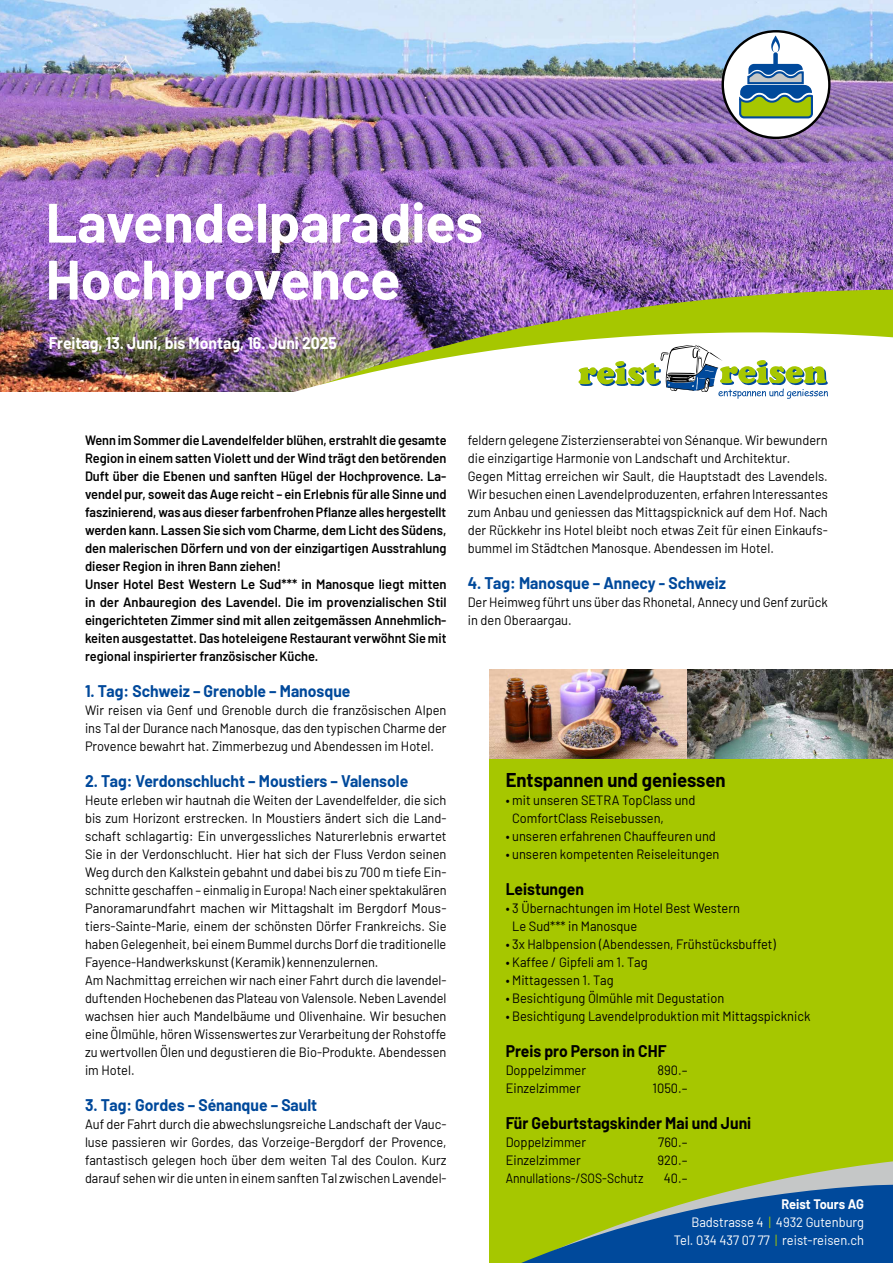
<style>
.page{position:relative;width:893px;height:1263px;background:#fff}
.page>*{position:absolute;margin:0;border:0;box-sizing:border-box;transform-origin:0 0}
.t1{font:700 55.5px/57px "Barlow";color:#fff}
.t2{font:700 19.5px "Barlow";color:#000;scale:.95 1}
.t3{font:700 16.5px "Barlow";color:#00499b;scale:.95 1}
.t4{font:700 16.5px "Barlow";color:#000;scale:.95 1}
.t5{font:700 16.5px "Barlow";color:#fff;scale:.95 1}
.t6{font:13.5px/18px "Barlow";color:#000;scale:.95 1}
.t7{font:600 13.5px/18px "Barlow";color:#000;scale:.94 1}
.t8{font:13.5px/18px "Barlow";color:#000;scale:.94 1}
.t9{font:13.5px/18px "Barlow";color:#fff;text-align:right;scale:.95 1}
.t10{font:13.5px "Barlow";color:#000;scale:.9 1}
.s1{font-weight:700}
.s2{color:#a6c700}
</style>
<div class="page">
<img style="left:0;top:0;width:893px;height:391px">
<div style="left:723px;top:31px;width:106px;height:107px;background:#fff;border-radius:50%"></div>
<div style="left:721px;top:30px;width:109px;height:109px;border:2px solid #000;border-radius:50%"></div>
<svg style="left:738px;top:36px;width:76px;height:83px"></svg>
<img style="left:489px;top:671px;width:199px;height:88px">
<img style="left:688px;top:671px;width:205px;height:88px">
<svg style="left:216px;top:359px;width:677px;height:312px"></svg>
<img style="left:299px;top:287px;width:594px;height:45px">
<img style="left:242px;top:332px;width:651px;height:92px">
<svg style="left:578px;top:345px;width:250px;height:54px"></svg>
<div style="left:489px;top:759px;width:404px;height:504px;background:#a6c700"></div>
<svg style="left:764px;top:1161px;width:128px;height:22px;fill:#c5c7c7"></svg>
<svg style="left:521px;top:1183px;width:371px;height:80px"></svg>
<hr style="left:892px;top:1057px;width:1px;height:206px;background:#fff">
<h1 class="t1" style="left:46px;top:190px;width:439px">Lavendelparadies<br>Hochprovence</h1>
<p class="t5" style="left:49px;top:331px;width:305px">Freitag, 13. Juni, bis Montag, 16. Juni 2025</p>
<p class="t7" style="left:85px;top:430px;width:386px">Wenn im Sommer die Lavendelfelder blühen, erstrahlt die gesamte Region in einem satten Violett und der Wind trägt den betörenden Duft über die Ebenen und sanften Hügel der Hochprovence. La&shy;vendel pur, soweit das Auge reicht – ein Erlebnis für alle Sinne und faszinierend, was aus dieser farbenfrohen Pflanze alles hergestellt werden kann. Lassen Sie sich vom Charme, dem Licht des Südens, den malerischen Dörfern und von der einzigartigen Ausstrahlung dieser Region in ihren Bann ziehen!<br>Unser Hotel Best Western Le Sud*** in Manosque liegt mitten in der Anbauregion des Lavendel. Die im provenzialischen Stil eingerichteten Zimmer sind mit allen zeitgemässen Annehmlich&shy;keiten ausgestattet. Das hoteleigene Restaurant verwöhnt Sie mit regional inspirierter französischer Küche.</p>
<p class="t3" style="left:85px;top:679px;width:281px">1. Tag: Schweiz – Grenoble – Manosque</p>
<p class="t6" style="left:85px;top:700px;width:382px;text-align:justify">Wir reisen via Genf und Grenoble durch die französischen Alpen ins Tal der Durance nach Manosque, das den typischen Charme der Provence bewahrt hat. Zimmerbezug und Abendessen im Hotel.</p>
<p class="t3" style="left:85px;top:769px;width:342px">2. Tag: Verdonschlucht – Moustiers – Valensole</p>
<p class="t6" style="left:85px;top:790px;width:382px">Heute erleben wir hautnah die Weiten der Lavendelfelder, die sich bis zum Horizont erstrecken. In Moustiers ändert sich die Land&shy;schaft schlagartig: Ein unvergessliches Naturerlebnis erwartet Sie in der Verdonschlucht. Hier hat sich der Fluss Verdon seinen Weg durch den Kalkstein gebahnt und dabei bis zu 700 m tiefe Ein&shy;schnitte geschaffen – einmalig in Europa! Nach einer spektakulären Panoramarundfahrt machen wir Mittagshalt im Bergdorf Mous&shy;tiers-Sainte-Marie, einem der schönsten Dörfer Frankreichs. Sie haben Gelegenheit, bei einem Bummel durchs Dorf die traditionelle Fayence-Handwerkskunst (Keramik) kennenzulernen.<br>Am Nachmittag erreichen wir nach einer Fahrt durch die lavendel&shy;duftenden Hochebenen das Plateau von Valensole. Neben Lavendel wachsen hier auch Mandelbäume und Olivenhaine. Wir besuchen eine Ölmühle, hören Wissenswertes zur Verarbeitung der Rohstoffe zu wertvollen Ölen und degustieren die Bio-Produkte. Abendessen im Hotel.</p>
<p class="t3" style="left:85px;top:1093px;width:246px">3. Tag: Gordes – Sénanque – Sault</p>
<p class="t6" style="left:85px;top:1114px;width:382px;text-align:justify">Auf der Fahrt durch die abwechslungsreiche Landschaft der Vauc&shy;luse passieren wir Gordes, das Vorzeige-Bergdorf der Provence, fantastisch gelegen hoch über dem weiten Tal des Coulon. Kurz darauf sehen wir die unten in einem sanften Tal zwischen Lavendel-</p>
<p class="t8" style="left:468px;top:430px;width:385px">feldern gelegene Zisterzienserabtei von Sénanque. Wir bewundern die einzigartige Harmonie von Landschaft und Architektur.<br>Gegen Mittag erreichen wir Sault, die Hauptstadt des Lavendels.<br>Wir besuchen einen Lavendelproduzenten, erfahren Interessantes zum Anbau und geniessen das Mittagspicknick auf dem Hof. Nach der Rückkehr ins Hotel bleibt noch etwas Zeit für einen Einkaufs&shy;bummel im Städtchen Manosque. Abendessen im Hotel.</p>
<p class="t3" style="left:468px;top:571px;width:273px">4. Tag: Manosque – Annecy - Schweiz</p>
<p class="t6" style="left:468px;top:592px;width:380px">Der Heimweg führt uns über das Rhonetal, Annecy und Genf zurück in den Oberaargau.</p>
<h2 class="t2" style="left:506px;top:766px;width:233px">Entspannen und geniessen</h2>
<p class="t6" style="left:512px;top:790px;width:194px;text-indent:-7px">• mit unseren SETRA TopClass und<br>ComfortClass Reisebussen,</p>
<p class="t6" style="left:506px;top:826px;width:223px">• unseren erfahrenen Chauffeuren und</p>
<p class="t6" style="left:506px;top:844px;width:227px">• unseren kompetenten Reiseleitungen</p>
<p class="t4" style="left:506px;top:877px;width:84px">Leistungen</p>
<p class="t6" style="left:512px;top:898px;width:241px;text-indent:-7px">• 3 Übernachtungen im Hotel Best Western<br>Le Sud*** in Manosque</p>
<p class="t6" style="left:506px;top:934px;width:286px">• 3x Halbpension (Abendessen, Frühstücksbuffet)</p>
<p class="t6" style="left:506px;top:952px;width:151px">• Kaffee / Gipfeli am 1. Tag</p>
<p class="t6" style="left:506px;top:970px;width:115px">• Mittagessen 1. Tag</p>
<p class="t6" style="left:506px;top:988px;width:232px">• Besichtigung Ölmühle mit Degustation</p>
<p class="t6" style="left:506px;top:1006px;width:322px">• Besichtigung Lavendelproduktion mit Mittagspicknick</p>
<p class="t4" style="left:506px;top:1039px;width:171px">Preis pro Person in CHF</p>
<p class="t6" style="left:506px;top:1060px;width:86px">Doppelzimmer</p>
<p class="t6" style="left:658px;top:1060px;width:33px">890.–</p>
<p class="t6" style="left:506px;top:1078px;width:80px">Einzelzimmer</p>
<p class="t6" style="left:653px;top:1078px;width:38px">1050.–</p>
<p class="t4" style="left:506px;top:1111px;width:260px">Für Geburtstagskinder Mai und Juni</p>
<p class="t6" style="left:506px;top:1132px;width:86px">Doppelzimmer</p>
<p class="t6" style="left:658px;top:1132px;width:32px">760.–</p>
<p class="t6" style="left:506px;top:1150px;width:80px">Einzelzimmer</p>
<p class="t6" style="left:657px;top:1150px;width:33px">920.–</p>
<p class="t10" style="left:506px;top:1168px;width:155px">Annullations-/SOS-Schutz</p>
<p class="t6" style="left:664px;top:1168px;width:26px">40.–</p>
<p class="t9" style="left:674px;top:1194px;width:202px"><span class="s1">Reist Tours AG<br></span>Badstrasse 4 <span class="s2">|</span> 4932 Gutenburg<br>Tel. 034 437 07 77 <span class="s2">|</span> reist-reisen.ch</p>
</div>
